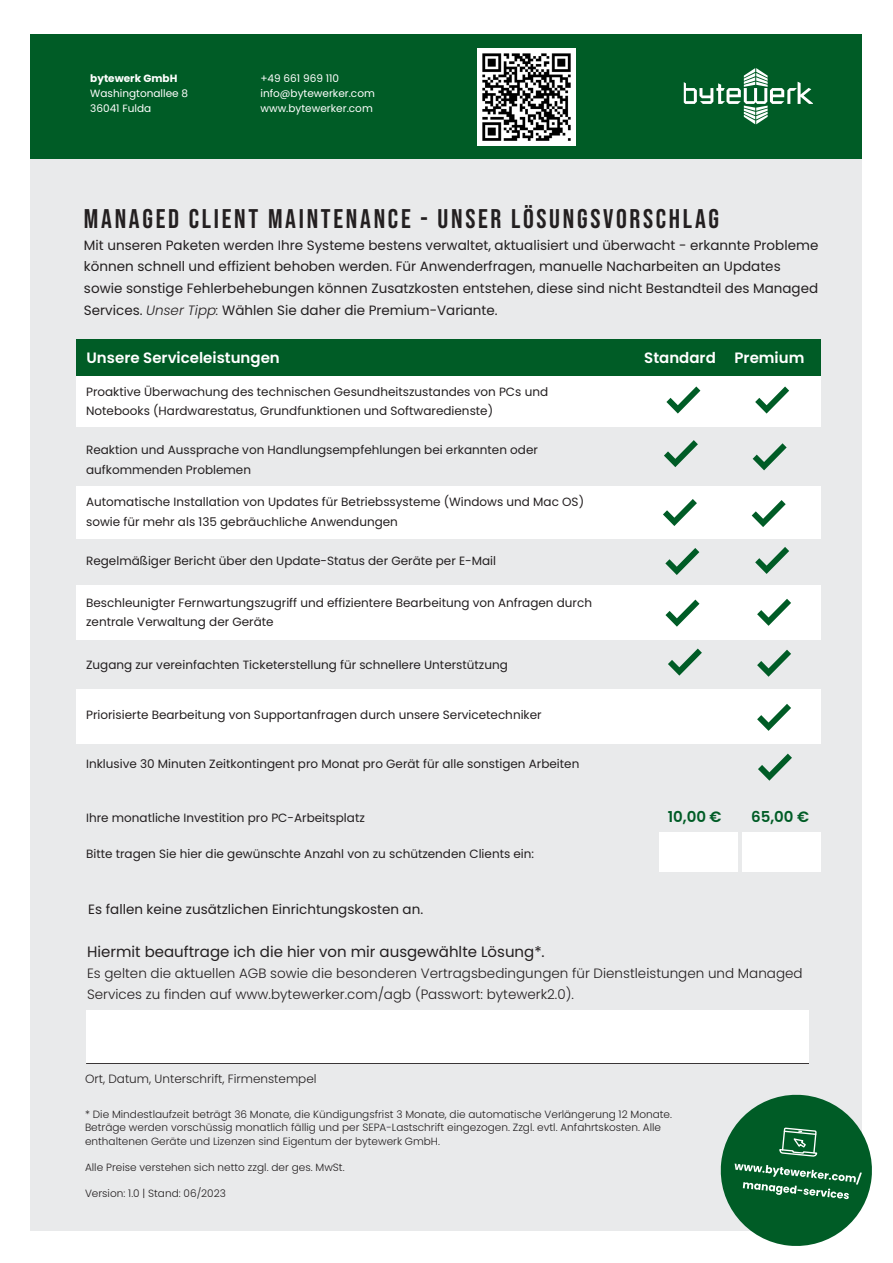
<style>
.page{position:relative;width:893px;height:1263px;background:#fff}
.page>*{position:absolute;margin:0;border:0;box-sizing:border-box;transform-origin:0 0}
.t1{font:27px "Bebas Neue";letter-spacing:.1em;color:#231f20}
.t2{font:15px "Poppins";color:#231f20}
.t3{font:600 15px "Poppins";color:#fff}
.t4{font:600 15px "Poppins";color:#005c26}
.t5{font:13.5px/21.8px "Poppins";color:#231f20}
.t6{font:300 13.5px/21px "Poppins";color:#231f20}
.t7{font:12px/19.5px "Poppins";color:#231f20}
.t8{font:300 12px "Poppins";color:#231f20}
.t9{font:300 10.5px/13.5px "Poppins";color:#231f20}
.t10{font:10.5px/15px "Poppins";color:#fff}
.t11{font:700 10.5px "Poppins";color:#fff}
.s1{font-weight:300;font-style:italic}
</style>
<div class="page">
<div style="left:30px;top:144px;width:832px;height:1087px;background:#e9eaeb"></div>
<div style="left:31px;top:34px;width:831px;height:124px;background:#005c26"></div>
<hr style="left:86px;top:1062px;width:723px;height:2px;background:#231f20">
<div style="left:86px;top:1010px;width:723px;height:52px;background:#fff"></div>
<svg style="left:720px;top:1094px;width:152px;height:152px"></svg>
<div style="left:77px;top:340px;width:744px;height:46px;background:#005c26"></div>
<div style="left:77px;top:376px;width:744px;height:50px;background:#fff"></div>
<div style="left:77px;top:486px;width:744px;height:53px;background:#fff"></div>
<div style="left:77px;top:689px;width:744px;height:55px;background:#fff"></div>
<div style="left:77px;top:585px;width:744px;height:54px;background:#fff"></div>
<div style="left:742px;top:832px;width:79px;height:40px;background:#fff"></div>
<div style="left:659px;top:832px;width:78px;height:40px;background:#fff"></div>
<svg style="left:666px;top:386px;width:34px;height:28px"></svg>
<svg style="left:755px;top:386px;width:34px;height:28px"></svg>
<svg style="left:663px;top:499px;width:34px;height:27px"></svg>
<svg style="left:752px;top:500px;width:34px;height:27px"></svg>
<svg style="left:665px;top:548px;width:34px;height:27px"></svg>
<svg style="left:755px;top:547px;width:34px;height:27px"></svg>
<svg style="left:757px;top:599px;width:34px;height:27px"></svg>
<svg style="left:757px;top:650px;width:34px;height:27px"></svg>
<svg style="left:757px;top:704px;width:34px;height:27px"></svg>
<svg style="left:684px;top:68px;width:129px;height:56px"></svg>
<img style="left:478px;top:48px;width:97px;height:97px">
<svg style="left:664px;top:440px;width:34px;height:27px"></svg>
<svg style="left:753px;top:443px;width:34px;height:27px"></svg>
<svg style="left:758px;top:754px;width:34px;height:27px"></svg>
<svg style="left:665px;top:600px;width:34px;height:27px"></svg>
<svg style="left:668px;top:648px;width:34px;height:28px"></svg>
<p class="t11" style="left:90px;top:73px;width:89px">bytewerk GmbH</p>
<p class="t10" style="left:90px;top:86px;width:99px">Washingtonallee 8<br>36041 Fulda</p>
<p class="t10" style="left:260px;top:71px;width:116px">+49 661 969 110 info@bytewerker.com www.bytewerker.com</p>
<h1 class="t1" style="left:84px;top:203px;width:637px">MANAGED CLIENT MAINTENANCE - UNSER LÖSUNGSVORSCHLAG</h1>
<p class="t5" style="left:84px;top:234px;width:736px">Mit unseren Paketen werden Ihre Systeme bestens verwaltet, aktualisiert und überwacht - erkannte Probleme können schnell und effizient behoben werden. Für Anwenderfragen, manuelle Nacharbeiten an Updates sowie sonstige Fehlerbehebungen können Zusatzkosten entstehen, diese sind nicht Bestandteil des Managed Services. <span class="s1">Unser Tipp:</span> Wählen Sie daher die Premium-Variante.</p>
<p class="t3" style="left:87px;top:349px;width:195px">Unsere Serviceleistungen</p>
<p class="t7" style="left:86px;top:382px;width:464px">Proaktive Überwachung des technischen Gesundheitszustandes von PCs und<br>Notebooks (Hardwarestatus, Grundfunktionen und Softwaredienste)</p>
<p class="t7" style="left:86px;top:441px;width:453px">Reaktion und Aussprache von Handlungsempfehlungen bei erkannten oder aufkommenden Problemen</p>
<p class="t7" style="left:86px;top:492px;width:499px">Automatische Installation von Updates für Betriebssysteme (Windows und Mac OS) sowie für mehr als 135 gebräuchliche Anwendungen</p>
<p class="t7" style="left:86px;top:552px;width:412px">Regelmäßiger Bericht über den Update-Status der Geräte per E-Mail</p>
<p class="t7" style="left:86px;top:593px;width:507px">Beschleunigter Fernwartungszugriff und effizientere Bearbeitung von Anfragen durch zentrale Verwaltung der Geräte</p>
<p class="t7" style="left:86px;top:655px;width:423px">Zugang zur vereinfachten Ticketerstellung für schnellere Unterstützung</p>
<p class="t7" style="left:86px;top:705px;width:457px">Priorisierte Bearbeitung von Supportanfragen durch unsere Servicetechniker</p>
<p class="t7" style="left:86px;top:754px;width:495px">Inklusive 30 Minuten Zeitkontingent pro Monat pro Gerät für alle sonstigen Arbeiten</p>
<p class="t7" style="left:86px;top:808px;width:280px">Ihre monatliche Investition pro PC-Arbeitsplatz</p>
<p class="t7" style="left:86px;top:844px;width:450px">Bitte tragen Sie hier die gewünschte Anzahl von zu schützenden Clients ein:</p>
<p class="t5" style="left:88px;top:898px;width:336px">Es fallen keine zusätzlichen Einrichtungskosten an.</p>
<p class="t3" style="left:644px;top:349px;width:162px">Standard Premium</p>
<p class="t4" style="left:668px;top:808px;width:55px">10,00 €</p>
<p class="t4" style="left:751px;top:808px;width:60px">65,00 €</p>
<p class="t2" style="left:87px;top:943px;width:459px">Hiermit beauftrage ich die hier von mir ausgewählte Lösung*.</p>
<p class="t6" style="left:87px;top:963px;width:717px">Es gelten die aktuellen AGB sowie die besonderen Vertragsbedingungen für Dienstleistungen und Managed<br>Services zu finden auf www.bytewerker.com/agb (Passwort: bytewerk2.0).</p>
<p class="t8" style="left:85px;top:1072px;width:233px">Ort, Datum, Unterschrift, Firmenstempel</p>
<p class="t9" style="left:85px;top:1107px;width:588px">* Die Mindestlaufzeit beträgt 36 Monate, die Kündigungsfrist 3 Monate, die automatische Verlängerung 12 Monate.<br>Beträge werden vorschüssig monatlich fällig und per SEPA-Lastschrift eingezogen. Zzgl. evtl. Anfahrtskosten. Alle enthaltenen Geräte und Lizenzen sind Eigentum der bytewerk GmbH.</p>
<p class="t9" style="left:85px;top:1161px;width:261px">Alle Preise verstehen sich netto zzgl. der ges. MwSt.</p>
<p class="t9" style="left:85px;top:1187px;width:142px">Version: 1.0 | Stand: 06/2023</p>
</div>
